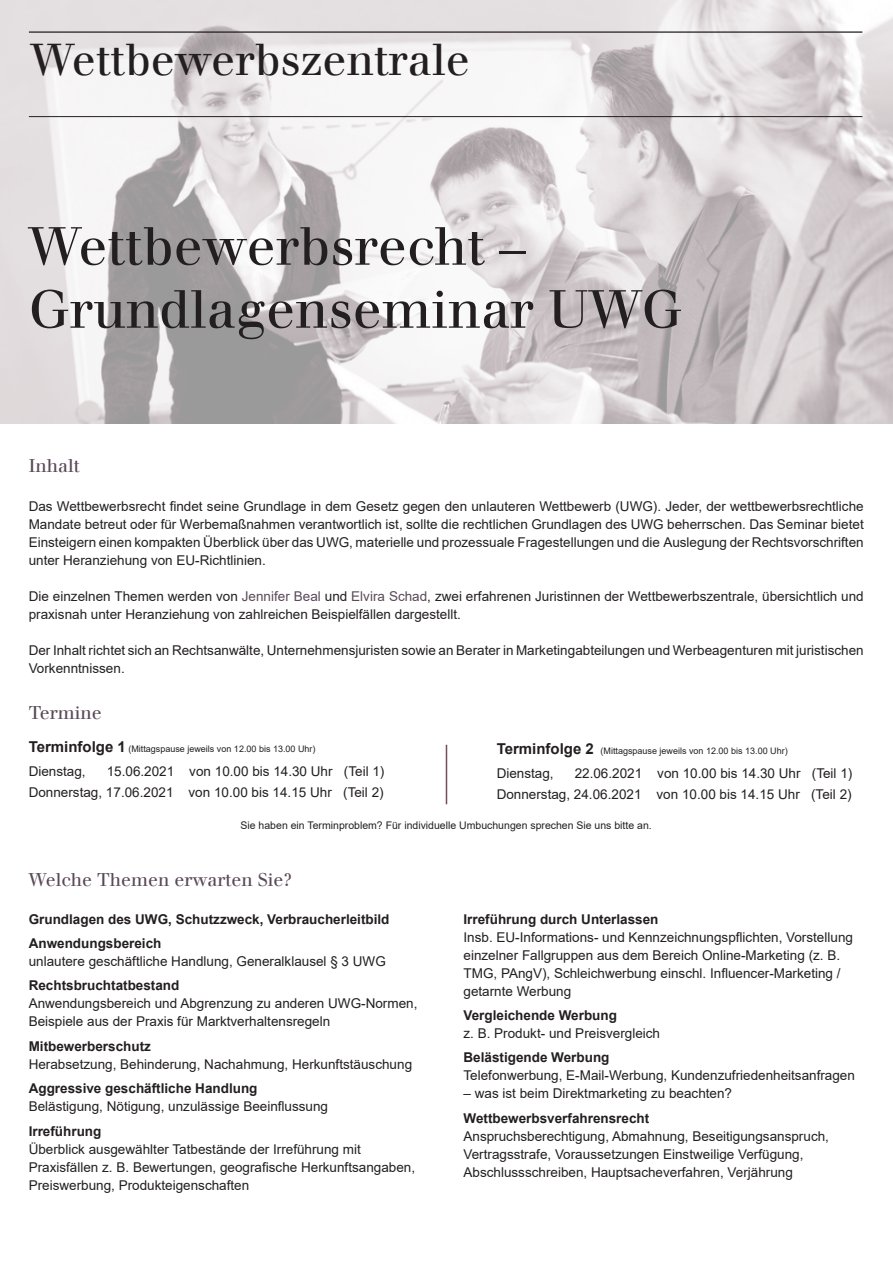
<style>
.page{position:relative;width:893px;height:1263px;background:#fff}
.page>*{position:absolute;margin:0;border:0;box-sizing:border-box;transform-origin:0 0}
.t1{font:52.5px/63px "Walbaum Com";color:#231f20}
.t2{font:43.5px "Walbaum Com";color:#231f20}
.t3{font:18px "Walbaum Com";color:#5a4958}
.t4{font:13.5px/18px "Arial";color:#231f20}
.t5{font:700 13.5px/24.5px "Arial";color:#231f20}
.t6{font:10.5px "Arial";color:#231f20}
.t7{font:9px "Arial";color:#231f20}
.s1{color:#5a4958}
.s2{font-weight:700;font-size:15px}
</style>
<div class="page">
<img style="left:0;top:0;width:893px;height:423px">
<hr style="left:29px;top:31px;width:833px;height:2px;background:#231f20">
<hr style="left:29px;top:116px;width:833px;height:1px;background:#231f20">
<hr style="left:446px;top:745px;width:1px;height:59px;background:#744d58">
<h2 class="t2" style="left:31px;top:34px;width:441px">Wettbewerbszentrale</h2>
<h1 class="t1" style="left:29px;top:215px;width:655px">Wettbewerbsrecht –<br>Grundlagenseminar UWG</h1>
<h3 class="t3" style="left:29px;top:455px;width:53px">Inhalt</h3>
<p class="t4" style="left:29px;top:497px;width:836px;text-align:justify">Das Wettbewerbsrecht findet seine Grundlage in dem Gesetz gegen den unlauteren Wettbewerb (UWG). Jeder, der wettbewerbsrechtliche Mandate betreut oder für Werbemaßnahmen verantwortlich ist, sollte die rechtlichen Grundlagen des UWG beherrschen. Das Seminar bietet Einsteigern einen kompakten Überblick über das UWG, materielle und prozessuale Fragestellungen und die Auslegung der Rechtsvorschriften unter Heranziehung von EU-Richtlinien.</p>
<p class="t4" style="left:29px;top:587px;width:836px">Die einzelnen Themen werden von <span class="s1">Jennifer Beal</span> und <span class="s1">Elvira Schad</span>, zwei erfahrenen Juristinnen der Wettbewerbszentrale, übersichtlich und praxisnah unter Heranziehung von zahlreichen Beispielfällen dargestellt.</p>
<p class="t4" style="left:29px;top:641px;width:836px">Der Inhalt richtet sich an Rechtsanwälte, Unternehmensjuristen sowie an Berater in Marketingabteilungen und Werbeagenturen mit juristischen<br>Vorkenntnissen.</p>
<h3 class="t3" style="left:29px;top:702px;width:75px">Termine</h3>
<p class="t7" style="left:29px;top:742px;width:288px"><span class="s2">Terminfolge 1</span> (Mittagspause jeweils von 12.00 bis 13.00 Uhr)</p>
<p class="t4" style="left:29px;top:762px;width:59px">Dienstag,</p>
<p class="t7" style="left:497px;top:744px;width:292px"><span class="s2">Terminfolge 2</span> (Mittagspause jeweils von 12.00 bis 13.00 Uhr)</p>
<p class="t4" style="left:497px;top:765px;width:59px">Dienstag,</p>
<p class="t4" style="left:29px;top:761px;width:357px;line-height:20.4px;text-align:right">15.06.2021 von 10.00 bis 14.30 Uhr (Teil 1)<br>Donnerstag, 17.06.2021 von 10.00 bis 14.15 Uhr (Teil 2)</p>
<p class="t6" style="left:241px;top:818px;width:413px">Sie haben ein Terminproblem? Für individuelle Umbuchungen sprechen Sie uns bitte an.</p>
<p class="t4" style="left:497px;top:763px;width:357px;line-height:20.4px;text-align:right">22.06.2021 von 10.00 bis 14.30 Uhr (Teil 1)<br>Donnerstag, 24.06.2021 von 10.00 bis 14.15 Uhr (Teil 2)</p>
<h3 class="t3" style="left:29px;top:869px;width:264px">Welche Themen erwarten Sie?</h3>
<p class="t5" style="left:29px;top:907px;width:362px">Grundlagen des UWG, Schutzzweck, Verbraucherleitbild<br>Anwendungsbereich</p>
<p class="t4" style="left:29px;top:952px;width:359px">unlautere geschäftliche Handlung, Generalklausel § 3 UWG</p>
<p class="t5" style="left:29px;top:974px;width:152px">Rechtsbruchtatbestand</p>
<p class="t4" style="left:29px;top:995px;width:390px">Anwendungsbereich und Abgrenzung zu anderen UWG-Normen,<br>Beispiele aus der Praxis für Marktverhaltensregeln</p>
<p class="t5" style="left:29px;top:1034px;width:124px">Mitbewerberschutz</p>
<p class="t4" style="left:29px;top:1055px;width:385px">Herabsetzung, Behinderung, Nachahmung, Herkunftstäuschung</p>
<p class="t5" style="left:29px;top:1076px;width:230px">Aggressive geschäftliche Handlung</p>
<p class="t4" style="left:29px;top:1097px;width:301px">Belästigung, Nötigung, unzulässige Beeinflussung</p>
<p class="t5" style="left:29px;top:1119px;width:74px">Irreführung</p>
<p class="t4" style="left:29px;top:1140px;width:388px">Überblick ausgewählter Tatbestände der Irreführung mit<br>Praxisfällen z. B. Bewertungen, geografische Herkunftsangaben,<br>Preiswerbung, Produkteigenschaften</p>
<p class="t5" style="left:463px;top:907px;width:197px">Irreführung durch Unterlassen</p>
<p class="t4" style="left:463px;top:928px;width:391px">Insb. EU-Informations- und Kennzeichnungspflichten, Vorstellung einzelner Fallgruppen aus dem Bereich Online-Marketing (z. B.<br>TMG, PAngV), Schleichwerbung einschl. Influencer-Marketing / getarnte Werbung</p>
<p class="t5" style="left:463px;top:1003px;width:155px">Vergleichende Werbung</p>
<p class="t4" style="left:463px;top:1024px;width:198px">z. B. Produkt- und Preisvergleich</p>
<p class="t5" style="left:463px;top:1045px;width:148px">Belästigende Werbung</p>
<p class="t4" style="left:463px;top:1066px;width:393px">Telefonwerbung, E-Mail-Werbung, Kundenzufriedenheitsanfragen</p>
<p class="t4" style="left:463px;top:1084px;width:270px">– was ist beim Direktmarketing zu beachten?</p>
<p class="t5" style="left:463px;top:1106px;width:187px">Wettbewerbsverfahrensrecht</p>
<p class="t4" style="left:463px;top:1127px;width:367px">Anspruchsberechtigung, Abmahnung, Beseitigungsanspruch,<br>Vertragsstrafe, Voraussetzungen Einstweilige Verfügung,<br>Abschlussschreiben, Hauptsacheverfahren, Verjährung</p>
</div>
